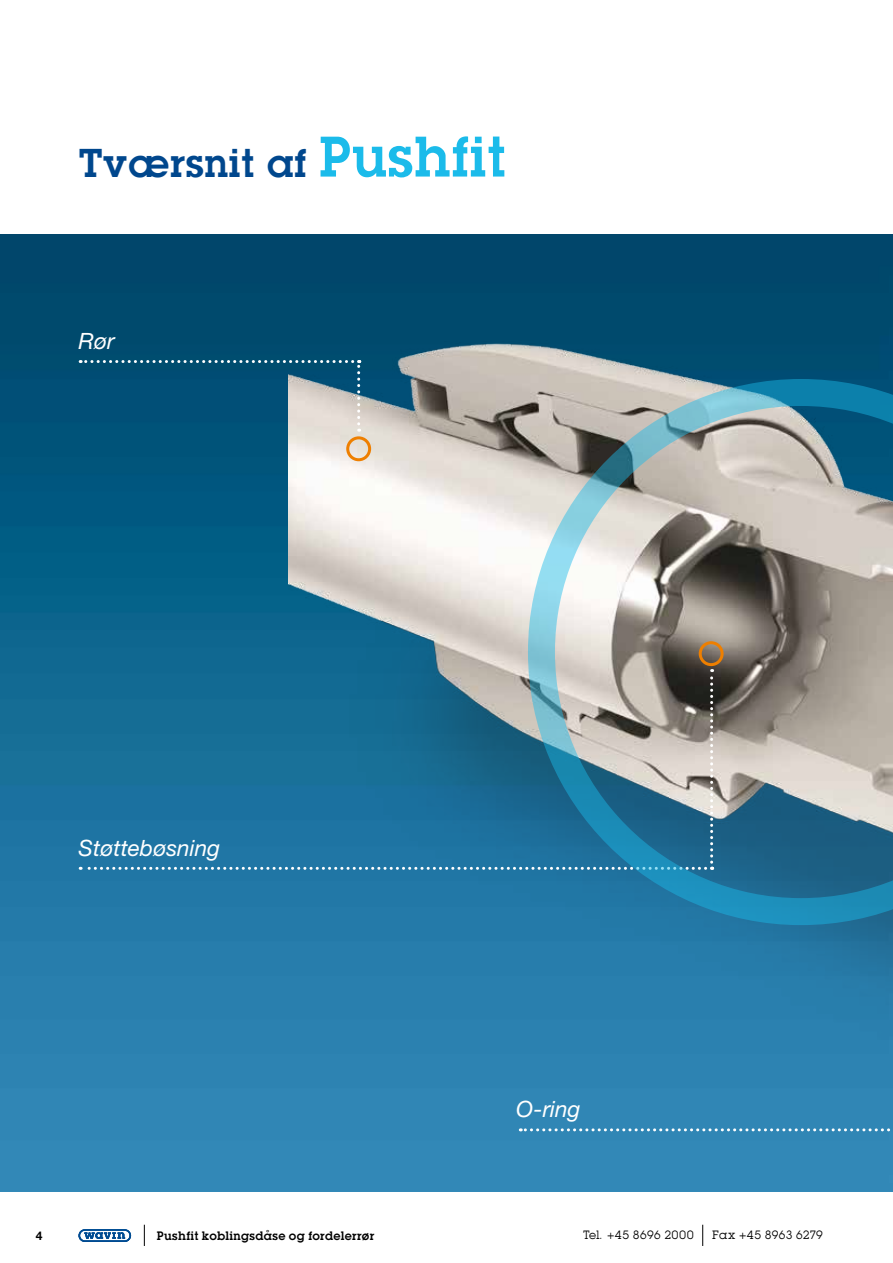
<style>
.page{position:relative;width:893px;height:1263px;background:#fff}
.page>*{position:absolute;margin:0;border:0;box-sizing:border-box;transform-origin:0 0}
.t1{font:36px "Lubalin Demi";color:#00478d}
.t2{font:italic 22.5px "Helvetica Neue";letter-spacing:.005em;color:#fff}
.t3{font:700 12px "Helvetica Neue";color:#000}
.t4{font:10.95px "Lubalin Demi";letter-spacing:.02em;color:#000}
.t5{font:10.8px "Lubalin";letter-spacing:.055em;color:#000}
.s1{font-size:51px;color:#1bbbea}
</style>
<div class="page">
<svg style="left:144px;top:1225px;width:1px;height:21px"></svg>
<svg style="left:702px;top:1225px;width:1px;height:21px"></svg>
<svg style="left:78px;top:1229px;width:53px;height:13px"></svg>
<img style="left:0;top:234px;width:893px;height:957px">
<img style="left:289px;top:234px;width:604px;height:897px">
<svg style="left:520px;top:1128px;width:373px;height:3px"></svg>
<svg style="left:80px;top:360px;width:280px;height:72px;background:#296786"></svg>
<div style="left:346px;top:436px;width:25px;height:25px;border:3px solid #ee7f00;border-radius:50%"></div>
<svg style="left:80px;top:669px;width:448px;height:201px;background:#207199"></svg>
<svg style="left:528px;top:379px;width:365px;height:546px;background:#8099a0"></svg>
<h1 class="t1" style="left:78px;top:137px;width:429px">Tværsnit af <span class="s1">Pushfit</span></h1>
<h2 class="t2" style="left:79px;top:328px;width:37px">Rør</h2>
<h2 class="t2" style="left:79px;top:834px;width:143px">Støttebøsning</h2>
<h2 class="t2" style="left:516px;top:1095px;width:66px">O-ring</h2>
<p class="t3" style="left:36px;top:1228px;width:8px">4</p>
<p class="t4" style="left:157px;top:1227px;width:219px">Pushfit koblingsdåse og fordelerrør</p>
<p class="t5" style="left:583px;top:1228px;width:112px">Tel. +45 8696 2000</p>
<p class="t5" style="left:712px;top:1228px;width:112px">Fax +45 8963 6279</p>
</div>
